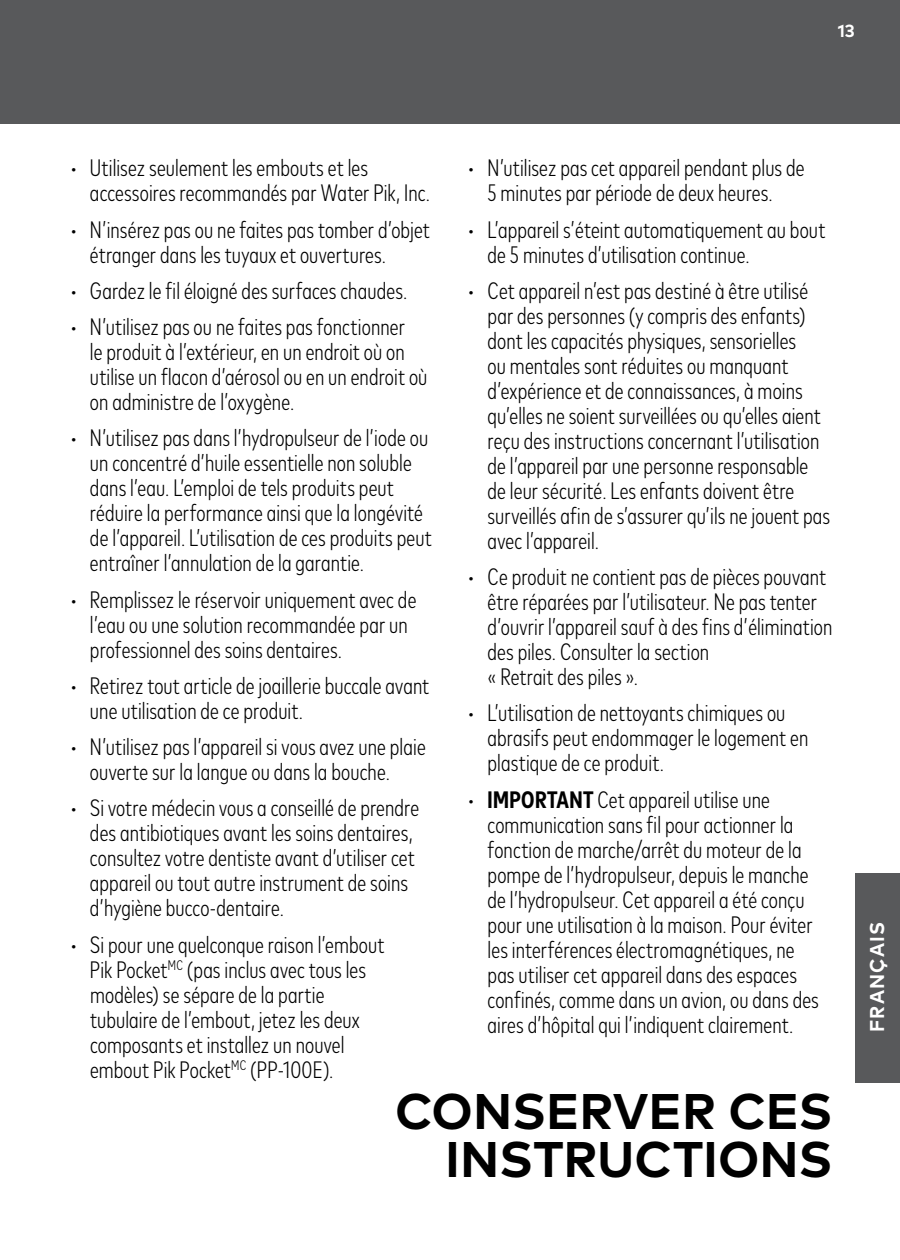
<style>
.page{position:relative;width:900px;height:1260px;background:#fff}
.page>*{position:absolute;margin:0;border:0;box-sizing:border-box;transform-origin:0 0}
.t1{font:700 50px/47.5px "Mark Pro";color:#000;text-align:right}
.t2{font:300 condensed 23.75px/25px "Mark Pro";letter-spacing:.005em;color:#000}
.t3{font:700 20px "Mark Pro";letter-spacing:.06em;color:#fff;scale:.96 1}
.t4{font:700 17.5px "Mark Pro";color:#fff}
.s1{font-weight:700}
</style>
<div class="page">
<div style="left:0;top:0;width:900px;height:124px;background:#58595b"></div>
<div style="left:855px;top:873px;width:45px;height:209px;background:#58595b"></div>
<p class="t4" style="left:838px;top:17px;width:19px">13</p>
<p class="t2" style="left:90px;top:154px;width:342px;text-indent:-20px">• Utilisez seulement les embouts et les accessoires recommandés par Water Pik, Inc.</p>
<p class="t2" style="left:90px;top:215px;width:341px;text-indent:-20px">• N’insérez pas ou ne faites pas tomber d’objet étranger dans les tuyaux et ouvertures.</p>
<p class="t2" style="left:70px;top:276px;width:339px">• Gardez le fl éloigné des surfaces chaudes.</p>
<p class="t2" style="left:90px;top:313px;width:339px;text-indent:-20px">• N’utilisez pas ou ne faites pas fonctionner<br>le produit à l’extérieur, en un endroit où on utilise un facon d’aérosol ou en un endroit où on administre de l’oxygène.</p>
<p class="t2" style="left:90px;top:424px;width:343px;text-indent:-20px">• N’utilisez pas dans l’hydropulseur de l’iode ou un concentré d’huile essentielle non soluble dans l’eau. L’emploi de tels produits peut réduire la performance ainsi que la longévité de l’appareil. L’utilisation de ces produits peut entraîner l’annulation de la garantie.</p>
<p class="t2" style="left:90px;top:585px;width:328px;text-indent:-20px">• Remplissez le réservoir uniquement avec de l’eau ou une solution recommandée par un professionnel des soins dentaires.</p>
<p class="t2" style="left:90px;top:672px;width:341px;text-indent:-20px">• Retirez tout article de joaillerie buccale avant une utilisation de ce produit.</p>
<p class="t2" style="left:90px;top:733px;width:337px;text-indent:-20px">• N’utilisez pas l’appareil si vous avez une plaie ouverte sur la langue ou dans la bouche.</p>
<p class="t2" style="left:90px;top:794px;width:331px;text-indent:-20px">• Si votre médecin vous a conseillé de prendre des antibiotiques avant les soins dentaires, consultez votre dentiste avant d’utiliser cet appareil ou tout autre instrument de soins d’hygiène bucco-dentaire.</p>
<p class="t2" style="left:90px;top:930px;width:296px;text-indent:-20px">• Si pour une quelconque raison l’embout Pik Pocket<sup>MC</sup> (pas inclus avec tous les modèles) se sépare de la partie tubulaire de l’embout, jetez les deux composants et installez un nouvel embout Pik Pocket<sup>MC</sup> (PP-100E).</p>
<p class="t2" style="left:468px;top:154px;width:338px;text-align:center">• N’utilisez pas cet appareil pendant plus de<br>5 minutes par période de deux heures.</p>
<p class="t2" style="left:488px;top:215px;width:339px;text-indent:-20px">• L’appareil s’éteint automatiquement au bout de 5 minutes d’utilisation continue.</p>
<p class="t2" style="left:488px;top:276px;width:344px;text-indent:-20px">• Cet appareil n’est pas destiné à être utilisé par des personnes (y compris des enfants) dont les capacités physiques, sensorielles<br>ou mentales sont réduites ou manquant d’expérience et de connaissances, à moins qu’elles ne soient surveillées ou qu’elles aient reçu des instructions concernant l’utilisation de l’appareil par une personne responsable de leur sécurité. Les enfants doivent être surveillés afn de s’assurer qu’ils ne jouent pas avec l’appareil.</p>
<p class="t2" style="left:488px;top:563px;width:346px;text-indent:-20px">• Ce produit ne contient pas de pièces pouvant être réparées par l’utilisateur. Ne pas tenter d’ouvrir l’appareil sauf à des fns d’élimination des piles. Consulter la section<br>« Retrait des piles ».</p>
<p class="t2" style="left:488px;top:699px;width:322px;text-indent:-20px">• L’utilisation de nettoyants chimiques ou abrasifs peut endommager le logement en plastique de ce produit.</p>
<p class="t2" style="left:488px;top:785px;width:333px;text-indent:-20px">• <span class="s1">IMPORTANT</span> Cet appareil utilise une communication sans fl pour actionner la fonction de marche/arrêt du moteur de la pompe de l’hydropulseur, depuis le manche de l’hydropulseur. Cet appareil a été conçu pour une utilisation à la maison. Pour éviter les interférences électromagnétiques, ne pas utiliser cet appareil dans des espaces confnés, comme dans un avion, ou dans des aires d’hôpital qui l’indiquent clairement.</p>
<h2 class="t1" style="left:395px;top:1084px;width:439px">CONSERVER CES<br>INSTRUCTIONS</h2>
<p class="t3" style="left:862px;top:1032px;width:116px;rotate:-90deg">FRANÇAIS</p>
</div>
